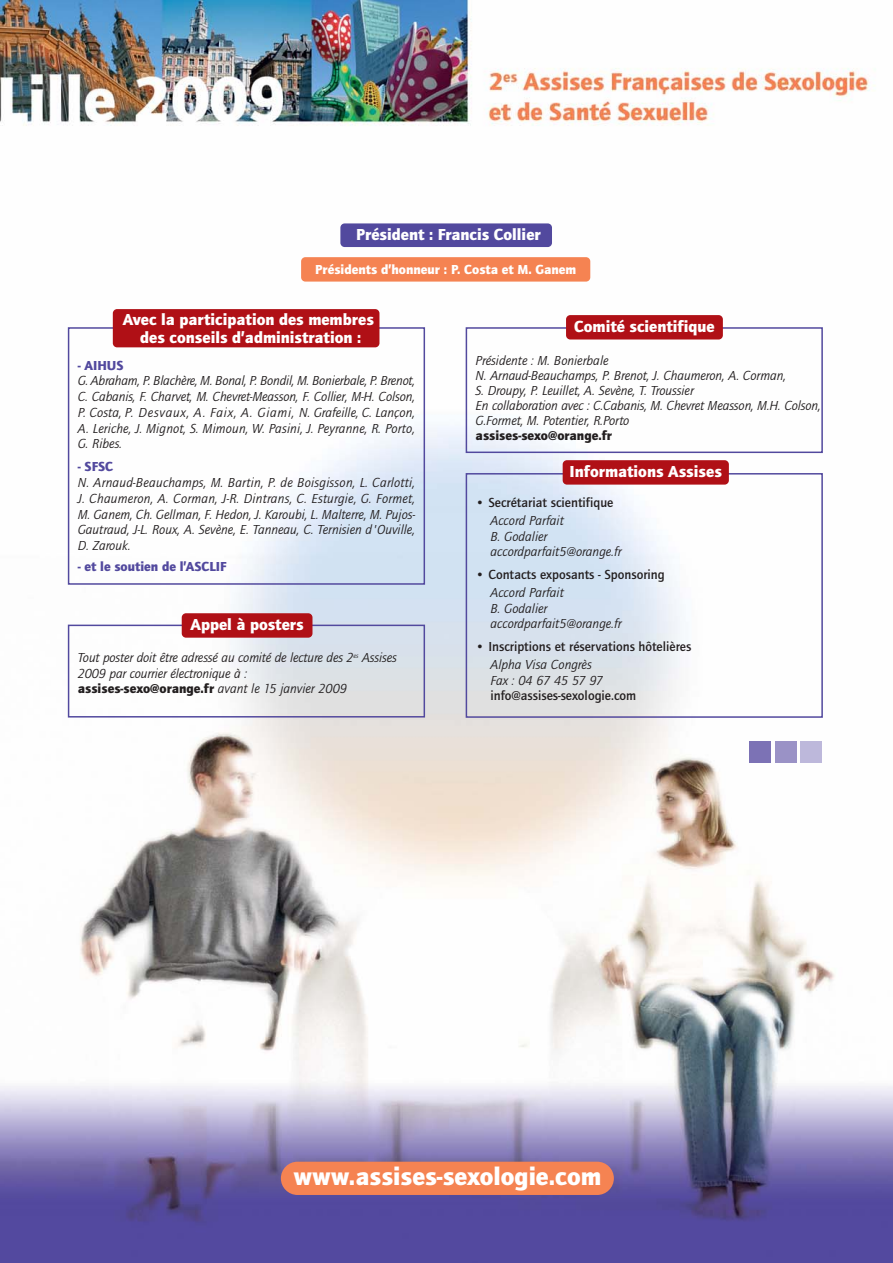
<style>
.page{position:relative;width:893px;height:1263px;background:#fff}
.page>*{position:absolute;margin:0;border:0;box-sizing:border-box;transform-origin:0 0}
.t1{font:900 25.8px "Quay Itc T";color:#fff}
.t2{font:900 16.5px/18px "Quay Itc T";color:#fff;text-align:center}
.t3{font:italic 13.5px/15.8px "Quay Itc T";letter-spacing:-.005em;color:#231f20}
.t4{font:700 13.5px "Quay Itc T";color:#231f20}
.t5{font:900 13.5px "Quay Itc T";color:#fff}
.t6{font:900 13.5px "Quay Itc T";color:#52499e}
.t7{font:900 13.5px "Quay Itc T";color:#231f20}
.s1{font-weight:900;font-style:normal}
</style>
<div class="page">
<img style="left:0;top:0;width:893px;height:1263px">
<div style="left:68px;top:327px;width:357px;height:258px;border:2px solid #52499e"></div>
<div style="left:113px;top:309px;width:266px;height:38px;background:#b01016;border-radius:4px"></div>
<div style="left:340px;top:223px;width:212px;height:24px;background:#52499e;border-radius:4px"></div>
<div style="left:466px;top:327px;width:357px;height:126px;border:2px solid #52499e"></div>
<div style="left:566px;top:315px;width:157px;height:25px;background:#b01016;border-radius:4px"></div>
<div style="left:301px;top:257px;width:289px;height:25px;background:#f58352;border-radius:4px"></div>
<div style="left:466px;top:473px;width:357px;height:245px;border:2px solid #52499e"></div>
<div style="left:68px;top:625px;width:357px;height:93px;border:2px solid #52499e"></div>
<div style="left:182px;top:613px;width:130px;height:25px;background:#b01016;border-radius:4px"></div>
<div style="left:281px;top:1162px;width:333px;height:33px;background:#f58352;border-radius:17px"></div>
<div style="left:750px;top:742px;width:21px;height:21px;background:#7c72b5"></div>
<div style="left:775px;top:742px;width:21px;height:21px;background:#9a92c6"></div>
<div style="left:800px;top:742px;width:21px;height:21px;background:#bdb8db"></div>
<div style="left:563px;top:460px;width:166px;height:25px;background:#b01016;border-radius:4px"></div>
<p class="t2" style="left:356px;top:227px;width:186px">Président : Francis Collier</p>
<p class="t5" style="left:315px;top:263px;width:263px">Présidents d’honneur : P. Costa et M. Ganem</p>
<p class="t2" style="left:123px;top:311px;width:253px">Avec la participation des membres des conseils d’administration :</p>
<p class="t6" style="left:78px;top:359px;width:47px">- AIHUS</p>
<p class="t3" style="left:78px;top:373px;width:339px;text-align:justify">G. Abraham, P. Blachère, M. Bonal, P. Bondil, M. Bonierbale, P. Brenot, C. Cabanis, F. Charvet, M. Chevret-Measson, F. Collier, M-H. Colson, P. Costa, P. Desvaux, A. Faix, A. Giami, N. Grafeille, C. Lançon, A. Leriche, J. Mignot, S. Mimoun, W. Pasini, J. Peyranne, R. Porto, G. Ribes.</p>
<p class="t6" style="left:78px;top:461px;width:37px">- SFSC</p>
<p class="t3" style="left:78px;top:475px;width:339px;text-align:justify">N. Arnaud-Beauchamps, M. Bartin, P. de Boisgisson, L. Carlotti, J. Chaumeron, A. Corman, J-R. Dintrans, C. Esturgie, G. Formet, M. Ganem, Ch. Gellman, F. Hedon, J. Karoubi, L. Malterre, M. Pujos-Gautraud, J-L. Roux, A. Sevène, E. Tanneau, C. Ternisien d'Ouville, D. Zarouk.</p>
<p class="t6" style="left:78px;top:560px;width:150px">- et le soutien de l’ASCLIF</p>
<p class="t2" style="left:190px;top:617px;width:115px">Appel à posters</p>
<p class="t3" style="left:78px;top:650px;width:321px">Tout poster doit être adressé au comité de lecture des 2<sup>es</sup> Assises<br>2009 par courrier électronique à :<br><span class="s1">assises-sexo@orange.fr</span> avant le 15 janvier 2009</p>
<p class="t2" style="left:574px;top:318px;width:142px">Comité scientifique</p>
<p class="t3" style="left:476px;top:353px;width:347px;line-height:15px">Présidente : M. Bonierbale<br>N. Arnaud-Beauchamps, P. Brenot, J. Chaumeron, A. Corman,<br>S. Droupy, P. Leuillet, A. Sevène, T. Troussier<br>En collaboration avec : C.Cabanis, M. Chevret Measson, M.H. Colson, G.Formet, M. Potentier, R.Porto</p>
<p class="t7" style="left:476px;top:429px;width:138px">assises-sexo@orange.fr</p>
<p class="t2" style="left:570px;top:464px;width:154px">Informations Assises</p>
<p class="t4" style="left:476px;top:496px;width:139px">• Secrétariat scientifique</p>
<p class="t3" style="left:490px;top:513px;width:133px">Accord Parfait<br>B. Godalier accordparfait5@orange.fr</p>
<p class="t4" style="left:476px;top:568px;width:191px">• Contacts exposants - Sponsoring</p>
<p class="t3" style="left:490px;top:585px;width:133px">Accord Parfait<br>B. Godalier accordparfait5@orange.fr</p>
<p class="t4" style="left:476px;top:640px;width:217px">• Inscriptions et réservations hôtelières</p>
<p class="t3" style="left:490px;top:657px;width:114px;line-height:16.2px">Alpha Visa Congrès<br>Fax : 04 67 45 57 97</p>
<p class="t4" style="left:490px;top:689px;width:147px">info@assises-sexologie.com</p>
<h1 class="t1" style="left:293px;top:1165px;width:309px">www.assises-sexologie.com</h1>
</div>
